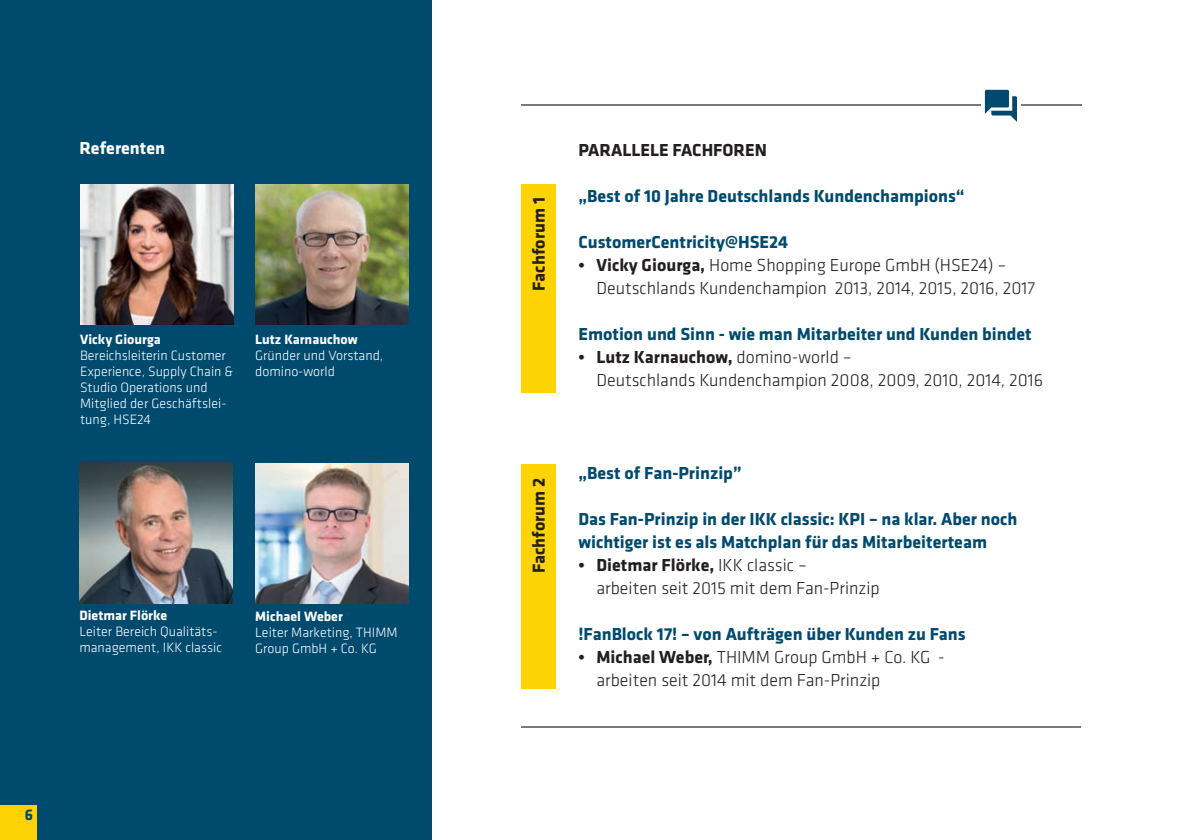
<style>
.page{position:relative;width:1191px;height:840px;background:#fff}
.page>*{position:absolute;margin:0;border:0;box-sizing:border-box;transform-origin:0 0}
.t1{font:300 18px/23px "Klavika Basic";color:#231f20}
.t2{font:700 18px/23px "Klavika Basic";color:#004a6e}
.t3{font:700 18px "Klavika Basic";color:#231f20}
.t4{font:700 18px "Klavika Basic";color:#fff}
.t5{font:700 16px "Klavika Basic";color:#004a6e}
.t6{font:300 14px/16px "Klavika Basic";color:#fff}
.t7{font:700 14px "Klavika Basic";color:#fff}
.s1{font-weight:700}
</style>
<div class="page">
<div style="left:0;top:0;width:431px;height:839px;background:#004a6e"></div>
<img style="left:79px;top:462px;width:153px;height:140px">
<img style="left:255px;top:463px;width:153px;height:139px">
<div style="left:521px;top:184px;width:34px;height:208px;background:#fed304"></div>
<div style="left:521px;top:463px;width:34px;height:225px;background:#fed304"></div>
<img style="left:255px;top:185px;width:153px;height:140px">
<img style="left:80px;top:185px;width:153px;height:140px">
<div style="left:0;top:805px;width:36px;height:34px;background:#fed304"></div>
<hr style="left:521px;top:104px;width:459px;height:1px;background:#787a7d">
<hr style="left:521px;top:726px;width:559px;height:1px;background:#787a7d">
<hr style="left:1021px;top:104px;width:60px;height:1px;background:#787a7d">
<svg style="left:985px;top:90px;width:32px;height:32px"></svg>
<p class="t4" style="left:79px;top:134px;width:87px">Referenten</p>
<p class="t7" style="left:80px;top:329px;width:82px">Vicky Giourga</p>
<p class="t6" style="left:80px;top:347px;width:155px">Bereichsleiterin Customer<br>Experience, Supply Chain &amp;<br>Studio Operations und<br>Mitglied der Geschäftslei&shy;tung, HSE24</p>
<p class="t7" style="left:255px;top:329px;width:104px">Lutz Karnauchow</p>
<p class="t6" style="left:255px;top:347px;width:130px">Gründer und Vorstand, domino-world</p>
<p class="t7" style="left:79px;top:605px;width:89px">Dietmar Flörke</p>
<p class="t6" style="left:79px;top:623px;width:144px">Leiter Bereich Qualitäts&shy;management, IKK classic</p>
<p class="t7" style="left:255px;top:605px;width:89px">Michael Weber</p>
<p class="t6" style="left:255px;top:623px;width:144px">Leiter Marketing, THIMM<br>Group GmbH + Co. KG</p>
<p class="t5" style="left:25px;top:802px;width:10px">6</p>
<p class="t3" style="left:526px;top:290px;width:95px;rotate:-90deg">Fachforum 1</p>
<p class="t3" style="left:526px;top:573px;width:97px;rotate:-90deg">Fachforum 2</p>
<p class="t3" style="left:578px;top:137px;width:190px">PARALLELE FACHFoREn</p>
<p class="t2" style="left:578px;top:184px;width:387px">„Best of 10 Jahre Deutschlands Kundenchampions“</p>
<p class="t2" style="left:578px;top:230px;width:211px">CustomerCentricity@HSE24</p>
<p class="t1" style="left:596px;top:253px;width:440px;text-indent:-18px"><span class="s1">• Vicky Giourga,</span> Home Shopping Europe GmbH (HSE24) –<br>Deutschlands Kundenchampion 2013, 2014, 2015, 2016, 2017</p>
<p class="t2" style="left:578px;top:322px;width:455px">Emotion und Sinn - wie man Mitarbeiter und Kunden bindet</p>
<p class="t1" style="left:596px;top:345px;width:448px;text-indent:-18px"><span class="s1">• Lutz Karnauchow,</span> domino-world –<br>Deutschlands Kundenchampion 2008, 2009, 2010, 2014, 2016</p>
<p class="t2" style="left:578px;top:460px;width:165px">„Best of Fan-Prinzip”</p>
<p class="t2" style="left:578px;top:506px;width:440px">Das Fan-Prinzip in der IKK classic: KPI – na klar. Aber noch wichtiger ist es als Matchplan für das Mitarbeiterteam</p>
<p class="t1" style="left:596px;top:552px;width:285px;text-indent:-18px"><span class="s1">• Dietmar Flörke,</span> IKK classic –<br>arbeiten seit 2015 mit dem Fan-Prinzip</p>
<p class="t2" style="left:578px;top:621px;width:389px">!FanBlock 17! – von Aufträgen über Kunden zu Fans</p>
<p class="t1" style="left:596px;top:644px;width:350px;text-indent:-18px"><span class="s1">• Michael Weber,</span> THIMM Group GmbH + Co. KG - arbeiten seit 2014 mit dem Fan-Prinzip</p>
</div>
